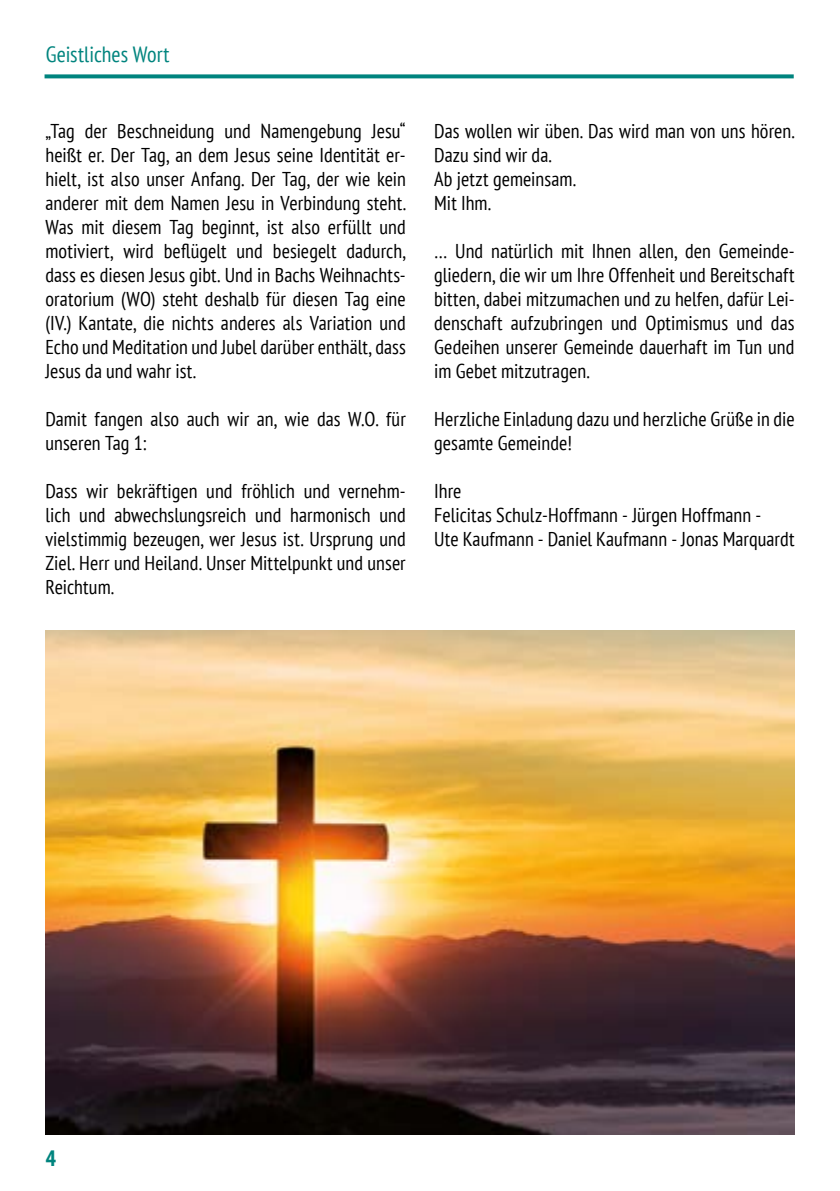
<style>
.page{position:relative;width:840px;height:1191px;background:#fff}
.page>*{position:absolute;margin:0;border:0;box-sizing:border-box;transform-origin:0 0}
.t1{font:700 condensed 24px "Myriad Pro";color:#00847e}
.t2{font:condensed 22px "PT Sans";color:#00847e}
.t3{font:condensed 20px/24px "PT Sans";letter-spacing:.005em;color:#000}
</style>
<div class="page">
<svg style="left:45px;top:74px;width:748px;height:4px;background:#19908b"></svg>
<img style="left:45px;top:630px;width:749px;height:504px">
<p class="t2" style="left:46px;top:40px;width:125px">Geistliches Wort</p>
<p class="t3" style="left:45px;top:118px;width:362px;text-align:justify">„Tag der Beschneidung und Namengebung Jesu“ heißt er. Der Tag, an dem Jesus seine Identität er&shy;hielt, ist also unser Anfang. Der Tag, der wie kein anderer mit dem Namen Jesu in Verbindung steht.<br>Was mit diesem Tag beginnt, ist also erfüllt und motiviert, wird beflügelt und besiegelt dadurch, dass es diesen Jesus gibt. Und in Bachs Weihnachts&shy;oratorium (WO) steht deshalb für diesen Tag eine (IV.) Kantate, die nichts anderes als Variation und Echo und Meditation und Jubel darüber enthält, dass Jesus da und wahr ist.</p>
<p class="t3" style="left:45px;top:406px;width:362px">Damit fangen also auch wir an, wie das W.O. für unseren Tag 1:</p>
<p class="t3" style="left:45px;top:478px;width:362px;text-align:justify">Dass wir bekräftigen und fröhlich und vernehm&shy;lich und abwechslungsreich und harmonisch und vielstimmig bezeugen, wer Jesus ist. Ursprung und Ziel. Herr und Heiland. Unser Mittelpunkt und unser Reichtum.</p>
<p class="t3" style="left:434px;top:118px;width:362px">Das wollen wir üben. Das wird man von uns hören.<br>Dazu sind wir da.<br>Ab jetzt gemeinsam.<br>Mit Ihm.</p>
<p class="t3" style="left:434px;top:238px;width:362px;text-align:justify">… Und natürlich mit Ihnen allen, den Gemeinde&shy;gliedern, die wir um Ihre Offenheit und Bereitschaft bitten, dabei mitzumachen und zu helfen, dafür Lei&shy;denschaft aufzubringen und Optimismus und das Gedeihen unserer Gemeinde dauerhaft im Tun und im Gebet mitzutragen.</p>
<p class="t3" style="left:434px;top:406px;width:362px">Herzliche Einladung dazu und herzliche Grüße in die gesamte Gemeinde!</p>
<p class="t3" style="left:434px;top:478px;width:361px">Ihre<br>Felicitas Schulz-Hoffmann - Jürgen Hoffmann -<br>Ute Kaufmann - Daniel Kaufmann - Jonas Marquardt</p>
<p class="t1" style="left:46px;top:1143px;width:12px">4</p>
</div>
